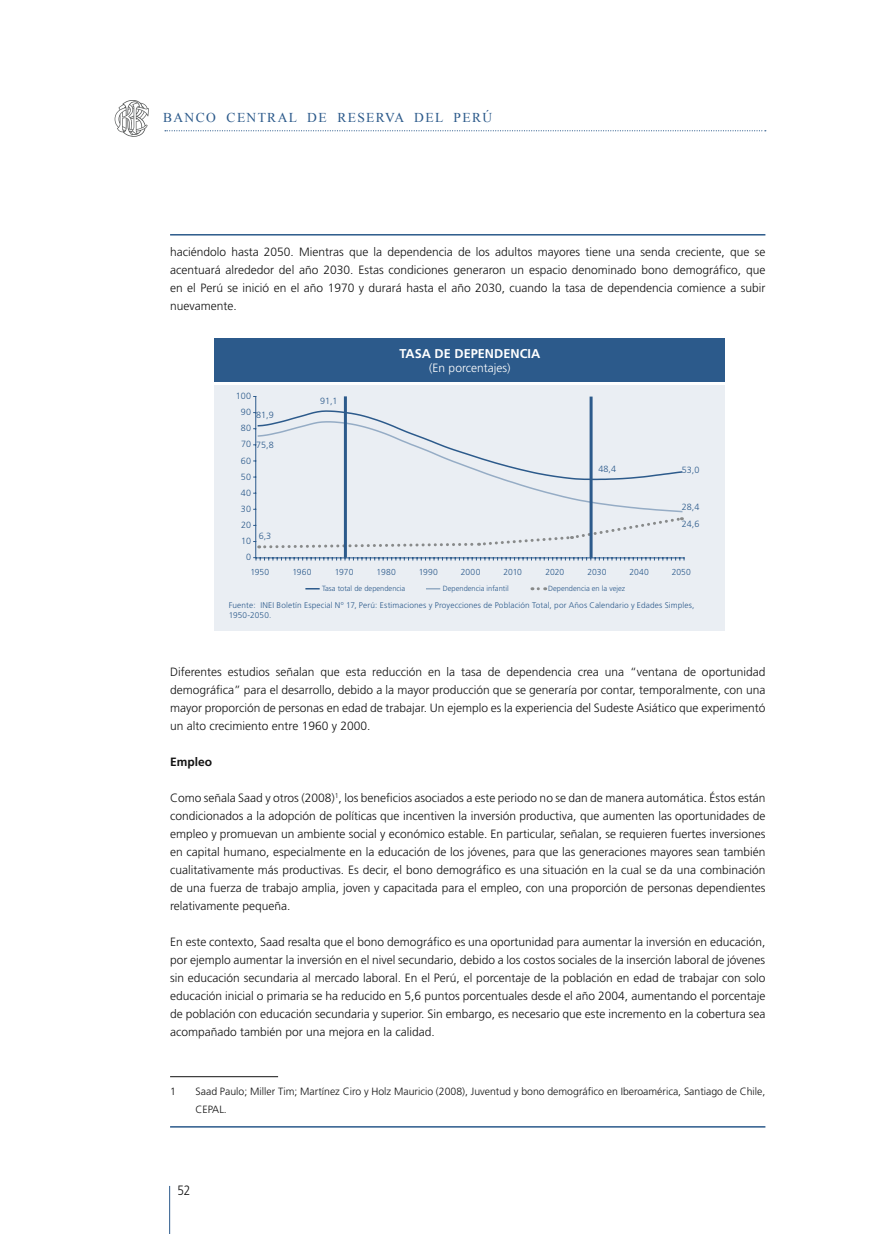
<style>
.page{position:relative;width:893px;height:1234px;background:#fff}
.page>*{position:absolute;margin:0;border:0;box-sizing:border-box;transform-origin:0 0}
.t1{font:13.5px "Times New Roman";letter-spacing:.1em;color:#2c5a8b}
.t2{font:300 13.5px "Frutiger";color:#121212;scale:.88 1}
.t3{font:700 12.75px "Frutiger";color:#fff}
.t4{font:300 12px/18px "Frutiger";color:#121212;text-align:justify}
.t5{font:300 12px "Frutiger";color:#fff}
.t6{font:700 12px "Frutiger";color:#121212}
.t7{font:300 10.5px/18px "Frutiger";color:#121212}
.t8{font:300 9px/17px "Frutiger";color:#2c5a8b}
.t9{font:300 9px/16.2px "Frutiger";letter-spacing:.025em;color:#2c5a8b;text-align:right}
.t10{font:300 8.7px "Frutiger";color:#2c5a8b}
.t11{font:300 8.25px/9.9px "Frutiger";letter-spacing:.02em;color:#2c5a8b}
.t12{font:300 7.5px "Frutiger";color:#2c5a8b}
</style>
<div class="page">
<svg style="left:165px;top:130px;width:601px;height:1px"></svg>
<hr style="left:169px;top:1185px;width:1px;height:48px;background:#2c5a8b">
<svg style="left:115px;top:100px;width:34px;height:37px"></svg>
<div style="left:215px;top:385px;width:510px;height:245px;background:#eaeef3"></div>
<div style="left:215px;top:338px;width:510px;height:43px;background:#2c5a8b"></div>
<hr style="left:255px;top:396px;width:1px;height:161px;background:#2c5a8b">
<svg style="left:254px;top:557px;width:431px;height:3px"></svg>
<svg style="left:254px;top:409px;width:429px;height:140px"></svg>
<hr style="left:344px;top:398px;width:3px;height:158px;background:#2c5a8b">
<hr style="left:590px;top:398px;width:3px;height:158px;background:#2c5a8b">
<svg style="left:306px;top:588px;width:13px;height:1px"></svg>
<svg style="left:427px;top:588px;width:12px;height:1px"></svg>
<svg style="left:532px;top:587px;width:6px;height:3px"></svg>
<hr style="left:170px;top:234px;width:595px;height:1px;background:#2c5a8b">
<hr style="left:170px;top:1076px;width:108px;height:1px;background:#121212">
<hr style="left:170px;top:1125px;width:595px;height:2px;background:#2c5a8b">
<p class="t1" style="left:163px;top:108px;width:330px">BANCO CENTRAL DE RESERVA DEL PERÚ</p>
<p class="t4" style="left:170px;top:243px;width:597px">haciéndolo hasta 2050. Mientras que la dependencia de los adultos mayores tiene una senda creciente, que se acentuará alrededor del año 2030. Estas condiciones generaron un espacio denominado bono demográfico, que en el Perú se inició en el año 1970 y durará hasta el año 2030, cuando la tasa de dependencia comience a subir nuevamente.</p>
<p class="t3" style="left:400px;top:345px;width:142px">TASA DE DEPENDENCIA</p>
<p class="t5" style="left:429px;top:361px;width:83px">(En porcentajes)</p>
<p class="t9" style="left:236px;top:388px;width:17px">100<br>90<br>80<br>70<br>60<br>50<br>40<br>30<br>20<br>10<br>0</p>
<p class="t8" style="left:256px;top:406px;width:19px">81,9</p>
<p class="t8" style="left:256px;top:436px;width:19px">75,8</p>
<p class="t8" style="left:259px;top:527px;width:14px">6,3</p>
<p class="t8" style="left:320px;top:392px;width:19px">91,1</p>
<p class="t8" style="left:599px;top:460px;width:19px">48,4</p>
<p class="t8" style="left:682px;top:461px;width:19px">53,0</p>
<p class="t8" style="left:682px;top:498px;width:19px">28,4<br>24,6</p>
<p class="t10" style="left:250px;top:566px;width:20px">1950</p>
<p class="t10" style="left:292px;top:566px;width:21px">1960</p>
<p class="t10" style="left:335px;top:566px;width:20px">1970</p>
<p class="t10" style="left:377px;top:566px;width:21px">1980</p>
<p class="t10" style="left:419px;top:566px;width:21px">1990</p>
<p class="t10" style="left:461px;top:566px;width:21px">2000</p>
<p class="t10" style="left:503px;top:566px;width:20px">2010</p>
<p class="t10" style="left:545px;top:566px;width:20px">2020</p>
<p class="t10" style="left:587px;top:566px;width:21px">2030</p>
<p class="t10" style="left:629px;top:566px;width:21px">2040</p>
<p class="t10" style="left:672px;top:566px;width:21px">2050</p>
<p class="t12" style="left:322px;top:584px;width:84px">Tasa total de dependencia</p>
<p class="t12" style="left:443px;top:584px;width:67px">Dependencia infantil</p>
<p class="t12" style="left:548px;top:584px;width:79px">Dependencia en la vejez</p>
<p class="t11" style="left:229px;top:600px;width:467px">Fuente: INEI Boletín Especial Nº 17, Perú: Estimaciones y Proyecciones de Población Total, por Años Calendario y Edades Simples,<br>1950-2050.</p>
<p class="t4" style="left:170px;top:662px;width:597px">Diferentes estudios señalan que esta reducción en la tasa de dependencia crea una “ventana de oportunidad demográfica” para el desarrollo, debido a la mayor producción que se generaría por contar, temporalmente, con una mayor proporción de personas en edad de trabajar. Un ejemplo es la experiencia del Sudeste Asiático que experimentó un alto crecimiento entre 1960 y 2000.</p>
<p class="t6" style="left:170px;top:754px;width:44px">Empleo</p>
<p class="t4" style="left:170px;top:788px;width:597px">Como señala Saad y otros (2008)<sup>1</sup>, los beneficios asociados a este periodo no se dan de manera automática. Éstos están condicionados a la adopción de políticas que incentiven la inversión productiva, que aumenten las oportunidades de empleo y promuevan un ambiente social y económico estable. En particular, señalan, se requieren fuertes inversiones en capital humano, especialmente en la educación de los jóvenes, para que las generaciones mayores sean también cualitativamente más productivas. Es decir, el bono demográfico es una situación en la cual se da una combinación de una fuerza de trabajo amplia, joven y capacitada para el empleo, con una proporción de personas dependientes relativamente pequeña.</p>
<p class="t4" style="left:170px;top:932px;width:597px">En este contexto, Saad resalta que el bono demográfico es una oportunidad para aumentar la inversión en educación, por ejemplo aumentar la inversión en el nivel secundario, debido a los costos sociales de la inserción laboral de jóvenes sin educación secundaria al mercado laboral. En el Perú, el porcentaje de la población en edad de trabajar con solo educación inicial o primaria se ha reducido en 5,6 puntos porcentuales desde el año 2004, aumentando el porcentaje de población con educación secundaria y superior. Sin embargo, es necesario que este incremento en la cobertura sea acompañado también por una mejora en la calidad.</p>
<p class="t7" style="left:170px;top:1081px;width:7px">1</p>
<p class="t7" style="left:196px;top:1081px;width:571px">Saad Paulo; Miller Tim; Martínez Ciro y Holz Mauricio (2008), Juventud y bono demográfico en Iberoamérica, Santiago de Chile,<br>CEPAL.</p>
<p class="t2" style="left:177px;top:1182px;width:16px">52</p>
</div>
